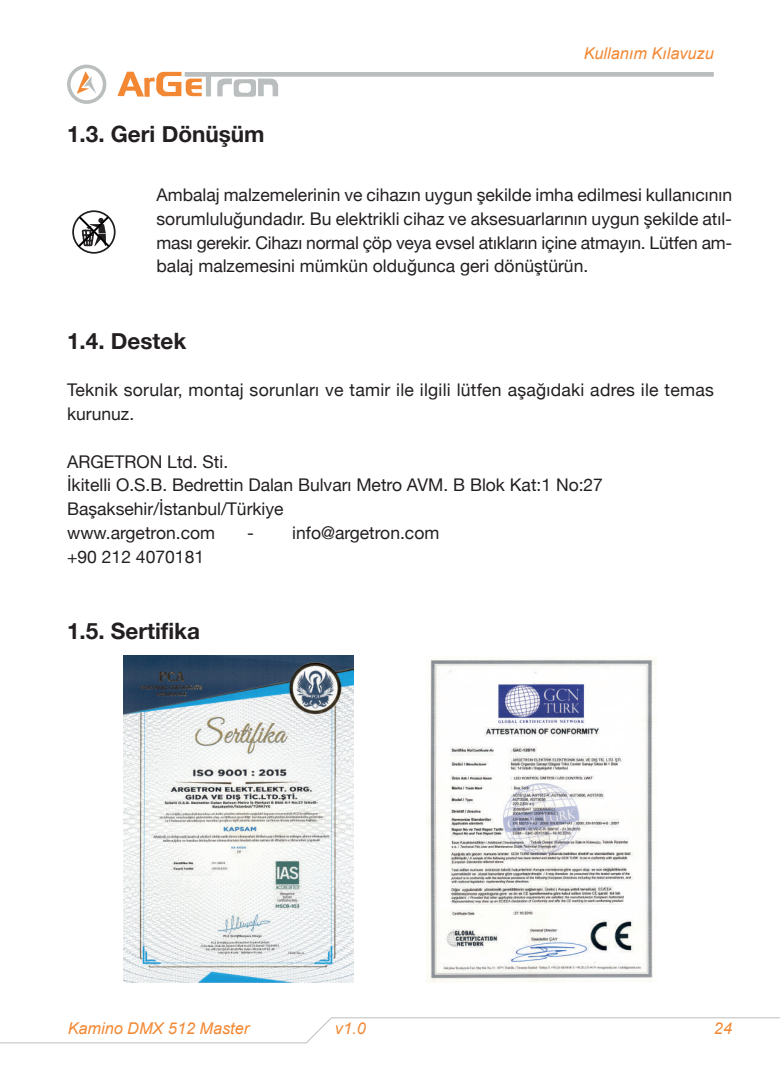
<style>
.page{position:relative;width:780px;height:1088px;background:#fff}
.page>*{position:absolute;margin:0;border:0;box-sizing:border-box;transform-origin:0 0}
.t1{font:700 22.5px "Helvetica Neue";color:#231f20}
.t2{font:17.5px/23.8px "Helvetica Neue";color:#231f20}
.t3{font:italic 16.25px "Arial";color:#f28834}
</style>
<div class="page">
<svg style="left:117px;top:72px;width:596px;height:25px"></svg>
<svg style="left:67px;top:65px;width:39px;height:39px"></svg>
<svg style="left:72px;top:210px;width:44px;height:44px"></svg>
<svg style="left:0;top:1017px;width:780px;height:26px"></svg>
<img style="left:123px;top:655px;width:230px;height:328px">
<img style="left:426px;top:658px;width:230px;height:325px">
<p class="t1" style="left:67px;top:116px;width:199px">1.3. Geri Dönüşüm</p>
<p class="t3" style="left:583px;top:43px;width:132px">Kullanım Kılavuzu</p>
<p class="t2" style="left:156px;top:184px;width:577px;text-align:justify">Ambalaj malzemelerinin ve cihazın uygun şekilde imha edilmesi kullanıcının sorumluluğundadır. Bu elektrikli cihaz ve aksesuarlarının uygun şekilde atıl&shy;ması gerekir. Cihazı normal çöp veya evsel atıkların içine atmayın. Lütfen am&shy;balaj malzemesini mümkün olduğunca geri dönüştürün.</p>
<p class="t1" style="left:67px;top:323px;width:121px">1.4. Destek</p>
<p class="t2" style="left:67px;top:379px;width:648px">Teknik sorular, montaj sorunları ve tamir ile ilgili lütfen aşağıdaki adres ile temas kurunuz.</p>
<p class="t2" style="left:67px;top:451px;width:537px">ARGETRON Ltd. Sti.<br>İkitelli O.S.B. Bedrettin Dalan Bulvarı Metro AVM. B Blok Kat:1 No:27<br>Başaksehir/İstanbul/Türkiye<br>www.argetron.com</p>
<p class="t2" style="left:247px;top:522px;width:194px">- info@argetron.com</p>
<p class="t2" style="left:67px;top:546px;width:138px">+90 212 4070181</p>
<p class="t1" style="left:67px;top:614px;width:134px">1.5. Sertifika</p>
<p class="t3" style="left:68px;top:1018px;width:183px">Kamino DMX 512 Master</p>
<p class="t3" style="left:335px;top:1017px;width:32px">v1.0</p>
<p class="t3" style="left:714px;top:1018px;width:20px">24</p>
</div>
